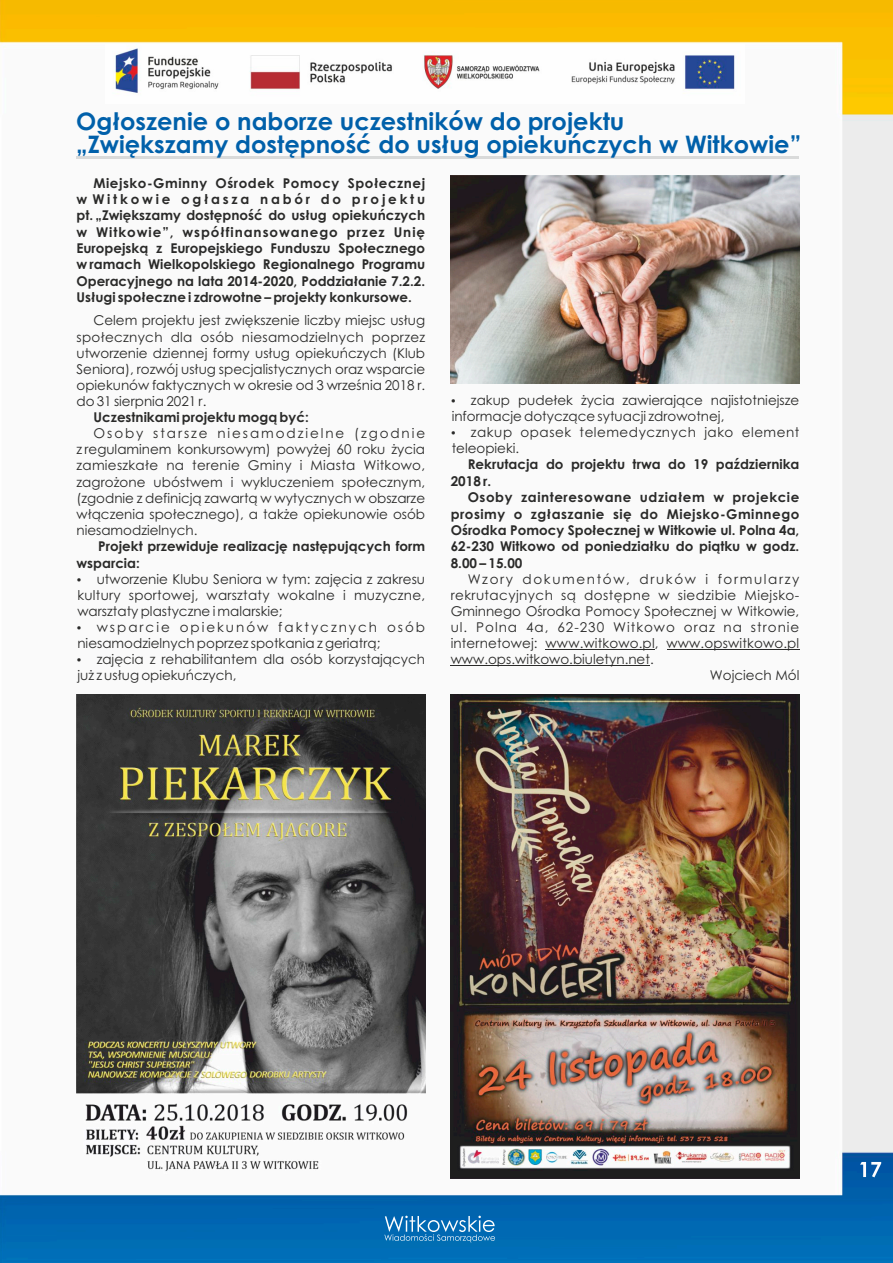
<style>
.page{position:relative;width:893px;height:1263px;background:#fff}
.page>*{position:absolute;margin:0;border:0;box-sizing:border-box;transform-origin:0 0}
.t1{font:700 24.15px/23.4px "Century Gothic";color:#0060aa}
.t2{font:13.5px/16px "Century Gothic";color:#2a2a29;text-align:justify}
.t3{font:700 13.5px/16.4px "Century Gothic";color:#2a2a29;text-align:justify}
.t4{font:13.5px/16px "Century Gothic";letter-spacing:.04em;color:#2a2a29}
.t5{font:13.5px "Century Gothic";letter-spacing:.03em;color:#2a2a29}
.t6{font:13.5px "Century Gothic";letter-spacing:.075em;color:#2a2a29}
.t7{font:13.5px "Century Gothic";letter-spacing:.12em;color:#2a2a29}
</style>
<div class="page">
<img style="left:0;top:0;width:893px;height:1263px">
<svg style="left:860px;top:1162px;width:21px;height:15px"></svg>
<svg style="left:384px;top:1216px;width:111px;height:26px;background:#3386c1"></svg>
<hr style="left:77px;top:156px;width:722px;height:2px;background:#d9dada">
<hr style="left:546px;top:649px;width:109px;height:1px;background:#2a2a29">
<hr style="left:667px;top:649px;width:132px;height:1px;background:#2a2a29">
<hr style="left:451px;top:665px;width:199px;height:1px;background:#2a2a29">
<img style="left:106px;top:45px;width:638px;height:58px">
<img style="left:451px;top:175px;width:348px;height:208px">
<img style="left:76px;top:694px;width:349px;height:484px">
<img style="left:451px;top:694px;width:348px;height:484px">
<svg style="left:77px;top:578px;width:4px;height:3px"></svg>
<svg style="left:77px;top:626px;width:4px;height:3px"></svg>
<svg style="left:77px;top:658px;width:4px;height:3px"></svg>
<h1 class="t1" style="left:76px;top:112px;width:727px">Ogłoszenie o naborze uczestników do projektu<br>„Zwiększamy dostępność do usług opiekuńczych w Witkowie”</h1>
<p class="t3" style="left:77px;top:176px;width:350px;text-indent:17px">Miejsko-Gminny Ośrodek Pomocy Społecznej w Witkowie ogłasza nabór do projektu pt. „Zwiększamy dostępność do usług opiekuńczych w Witkowie”, współfinansowanego przez Unię Europejską z Europejskiego Funduszu Społecznego w ramach Wielkopolskiego Regionalnego Programu Operacyjnego na lata 2014-2020, Poddziałanie 7.2.2.<br>Usługi społeczne i zdrowotne – projekty konkursowe.</p>
<p class="t2" style="left:76px;top:314px;width:350px;text-indent:17px">Celem projektu jest zwiększenie liczby miejsc usług społecznych dla osób niesamodzielnych poprzez utworzenie dziennej formy usług opiekuńczych (Klub Seniora), rozwój usług specjalistycznych oraz wsparcie opiekunów faktycznych w okresie od 3 września 2018 r. do 31 sierpnia 2021 r.</p>
<p class="t3" style="left:94px;top:410px;width:217px">Uczestnikami projektu mogą być:</p>
<p class="t2" style="left:76px;top:427px;width:350px;text-indent:17px">Osoby starsze niesamodzielne (zgodnie z regulaminem konkursowym) powyżej 60 roku życia zamieszkałe na terenie Gminy i Miasta Witkowo, zagrożone ubóstwem i wykluczeniem społecznym, (zgodnie z definicją zawartą w wytycznych w obszarze włączenia społecznego), a także opiekunowie osób niesamodzielnych.</p>
<p class="t3" style="left:76px;top:539px;width:350px;text-indent:22px">Projekt przewiduje realizację następujących form wsparcia:</p>
<p class="t2" style="left:77px;top:572px;width:349px;text-indent:19px">utworzenie Klubu Seniora w tym: zajęcia z zakresu kultury sportowej, warsztaty wokalne i muzyczne, warsztaty plastyczne i malarskie;</p>
<p class="t2" style="left:77px;top:620px;width:349px;text-indent:19px">wsparcie opiekunów faktycznych osób niesamodzielnych poprzez spotkania z geriatrą;</p>
<p class="t2" style="left:77px;top:652px;width:349px;text-indent:19px">zajęcia z rehabilitantem dla osób korzystających już z usług opiekuńczych,</p>
<p class="t2" style="left:452px;top:393px;width:349px;text-indent:19px">zakup pudełek życia zawierające najistotniejsze informacje dotyczące sytuacji zdrowotnej,</p>
<p class="t4" style="left:452px;top:425px;width:349px;text-indent:19px">zakup opasek telemedycznych jako element teleopieki.</p>
<p class="t3" style="left:451px;top:458px;width:350px;text-indent:17px">Rekrutacja do projektu trwa do 19 października<br>2018 r.</p>
<p class="t3" style="left:451px;top:490px;width:350px;text-indent:17px">Osoby zainteresowane udziałem w projekcie prosimy o zgłaszanie się do Miejsko-Gminnego Ośrodka Pomocy Społecznej w Witkowie ul. Polna 4a, 62-230 Witkowo od poniedziałku do piątku w godz.<br>8.00 – 15.00</p>
<p class="t7" style="left:468px;top:574px;width:333px">Wzory dokumentów, druków i formularzy</p>
<p class="t5" style="left:451px;top:590px;width:350px">rekrutacyjnych są dostępne w siedzibie Miejsko-</p>
<p class="t2" style="left:451px;top:604px;width:350px">Gminnego Ośrodka Pomocy Społecznej w Witkowie,</p>
<p class="t6" style="left:451px;top:622px;width:350px">ul. Polna 4a, 62-230 Witkowo oraz na stronie</p>
<p class="t2" style="left:451px;top:636px;width:350px">internetowej: www.witkowo.pl, www.opswitkowo.pl</p>
<p class="t2" style="left:451px;top:652px;width:205px">www.ops.witkowo.biuletyn.net.</p>
<p class="t2" style="left:710px;top:669px;width:91px">Wojciech Mól</p>
</div>
